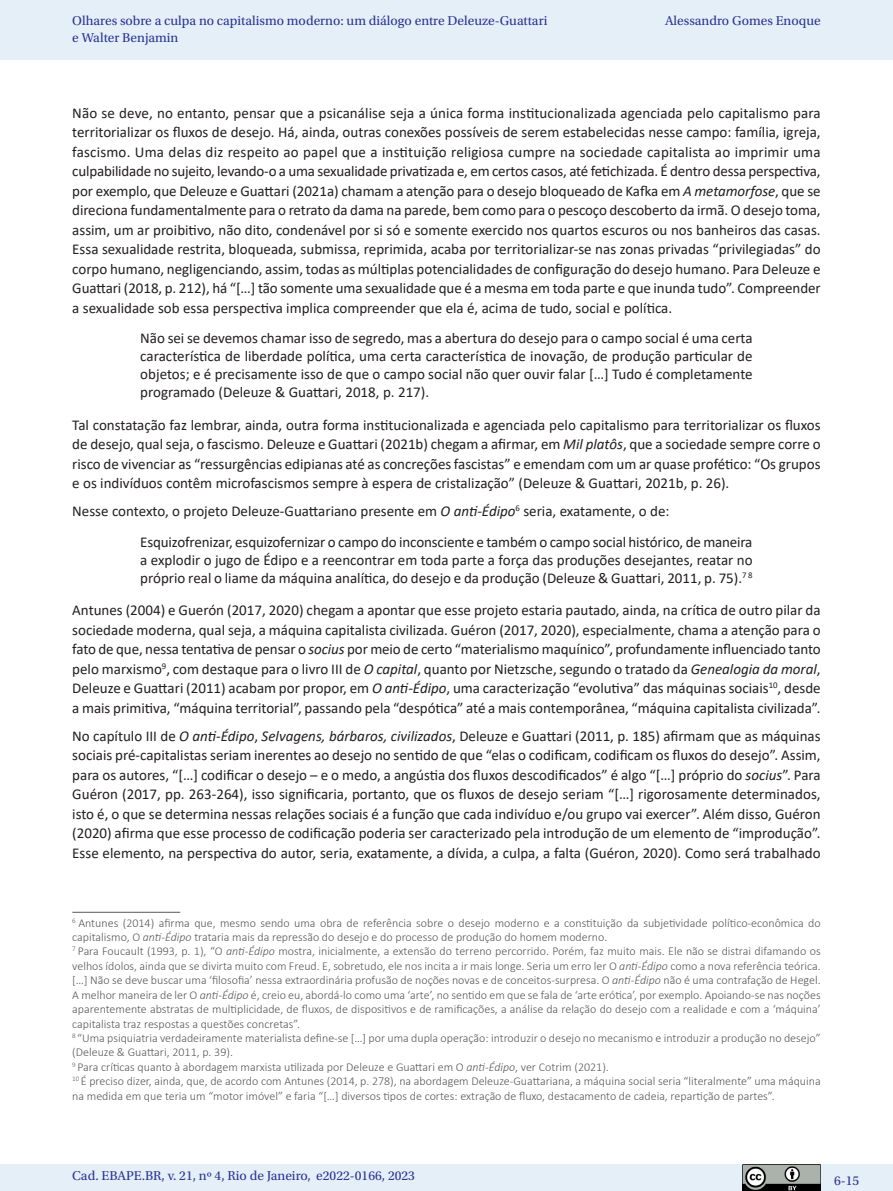
<style>
.page{position:relative;width:893px;height:1191px;background:#fff}
.page>*{position:absolute;margin:0;border:0;box-sizing:border-box;transform-origin:0 0}
._06_0_texto{font:15px/19.5px "Calibri";color:#231f20;text-align:justify}
._06_2_citação{font:15px/18px "Calibri";color:#231f20;text-align:justify}
.t1{font:13.5px/16.5px "Utopia Std";color:#2b3393}
._06_3_nota_de_rodape{font:300 12px/14.4px "Calibri";color:#57585a}
.s1{font-style:italic}
</style>
<div class="page">
<div style="left:0;top:0;width:893px;height:60px;background:#e4eff8"></div>
<div style="left:0;top:1164px;width:893px;height:27px;background:#e4eff8"></div>
<img style="left:743px;top:1164px;width:78px;height:27px">
<hr style="left:72px;top:912px;width:108px;height:1px;background:#57585a">
<p class="t1" style="left:72px;top:13px;width:477px">Olhares sobre a culpa no capitalismo moderno: um diálogo entre Deleuze-Guattari e Walter Benjamin</p>
<p class="t1" style="left:665px;top:13px;width:157px">Alessandro Gomes Enoque</p>
<p class="_06_0_texto" style="left:72px;top:102px;width:750px">Não se deve, no entanto, pensar que a psicanálise seja a única forma institucionalizada agenciada pelo capitalismo para territorializar os fluxos de desejo. Há, ainda, outras conexões possíveis de serem estabelecidas nesse campo: família, igreja, fascismo. Uma delas diz respeito ao papel que a instituição religiosa cumpre na sociedade capitalista ao imprimir uma culpabilidade no sujeito, levando-o a uma sexualidade privatizada e, em certos casos, até fetichizada. É dentro dessa perspectiva, por exemplo, que Deleuze e Guattari (2021a) chamam a atenção para o desejo bloqueado de Kafka em <span class="s1">A metamorfose</span>, que se direciona fundamentalmente para o retrato da dama na parede, bem como para o pescoço descoberto da irmã. O desejo toma, assim, um ar proibitivo, não dito, condenável por si só e somente exercido nos quartos escuros ou nos banheiros das casas.<br>Essa sexualidade restrita, bloqueada, submissa, reprimida, acaba por territorializar-se nas zonas privadas “privilegiadas” do corpo humano, negligenciando, assim, todas as múltiplas potencialidades de configuração do desejo humano. Para Deleuze e Guattari (2018, p. 212), há “[…] tão somente uma sexualidade que é a mesma em toda parte e que inunda tudo”. Compreender a sexualidade sob essa perspectiva implica compreender que ela é, acima de tudo, social e política.</p>
<p class="_06_2_citação" style="left:140px;top:329px;width:614px">Não sei se devemos chamar isso de segredo, mas a abertura do desejo para o campo social é uma certa característica de liberdade política, uma certa característica de inovação, de produção particular de objetos; e é precisamente isso de que o campo social não quer ouvir falar […] Tudo é completamente programado (Deleuze &amp; Guattari, 2018, p. 217).</p>
<p class="_06_0_texto" style="left:72px;top:414px;width:750px">Tal constatação faz lembrar, ainda, outra forma institucionalizada e agenciada pelo capitalismo para territorializar os fluxos de desejo, qual seja, o fascismo. Deleuze e Guattari (2021b) chegam a afirmar, em <span class="s1">Mil platôs</span>, que a sociedade sempre corre o risco de vivenciar as “ressurgências edipianas até as concreções fascistas” e emendam com um ar quase profético: “Os grupos e os indivíduos contêm microfascismos sempre à espera de cristalização” (Deleuze &amp; Guattari, 2021b, p. 26).</p>
<p class="_06_0_texto" style="left:72px;top:501px;width:599px">Nesse contexto, o projeto Deleuze-Guattariano presente em <span class="s1">O anti-Édipo</span><sup>6</sup> seria, exatamente, o de:</p>
<p class="_06_2_citação" style="left:140px;top:532px;width:614px">Esquizofrenizar, esquizofernizar o campo do inconsciente e também o campo social histórico, de maneira a explodir o jugo de Édipo e a reencontrar em toda parte a força das produções desejantes, reatar no próprio real o liame da máquina analítica, do desejo e da produção (Deleuze &amp; Guattari, 2011, p. 75).<sup>7</sup> <sup>8</sup></p>
<p class="_06_0_texto" style="left:72px;top:600px;width:750px">Antunes (2004) e Guerón (2017, 2020) chegam a apontar que esse projeto estaria pautado, ainda, na crítica de outro pilar da sociedade moderna, qual seja, a máquina capitalista civilizada. Guéron (2017, 2020), especialmente, chama a atenção para o fato de que, nessa tentativa de pensar o <span class="s1">socius</span> por meio de certo “materialismo maquínico”, profundamente influenciado tanto pelo marxismo<sup>9</sup>, com destaque para o livro III de <span class="s1">O capital</span>, quanto por Nietzsche, segundo o tratado da <span class="s1">Genealogia da moral</span>, Deleuze e Guattari (2011) acabam por propor, em <span class="s1">O anti-Édipo</span>, uma caracterização “evolutiva” das máquinas sociais<sup>10</sup>, desde a mais primitiva, “máquina territorial”, passando pela “despótica” até a mais contemporânea, “máquina capitalista civilizada”.</p>
<p class="_06_0_texto" style="left:72px;top:725px;width:750px">No capítulo III de <span class="s1">O anti-Édipo</span>, <span class="s1">Selvagens, bárbaros, civilizados</span>, Deleuze e Guattari (2011, p. 185) afirmam que as máquinas sociais pré-capitalistas seriam inerentes ao desejo no sentido de que “elas o codificam, codificam os fluxos do desejo”. Assim, para os autores, “[…] codificar o desejo – e o medo, a angústia dos fluxos descodificados” é algo “[…] próprio do <span class="s1">socius</span>”. Para Guéron (2017, pp. 263-264), isso significaria, portanto, que os fluxos de desejo seriam “[…] rigorosamente determinados, isto é, o que se determina nessas relações sociais é a função que cada indivíduo e/ou grupo vai exercer”. Além disso, Guéron (2020) afirma que esse processo de codificação poderia ser caracterizado pela introdução de um elemento de “improdução”.<br>Esse elemento, na perspectiva do autor, seria, exatamente, a dívida, a culpa, a falta (Guéron, 2020). Como será trabalhado</p>
<p class="_06_3_nota_de_rodape" style="left:72px;top:915px;width:750px"><sup>6</sup> Antunes (2014) afirma que, mesmo sendo uma obra de referência sobre o desejo moderno e a constituição da subjetividade político-econômica do capitalismo, O <span class="s1">anti-Édipo</span> trataria mais da repressão do desejo e do processo de produção do homem moderno.</p>
<p class="_06_3_nota_de_rodape" style="left:72px;top:944px;width:750px;text-align:justify"><sup>7</sup> Para Foucault (1993, p. 1), “O <span class="s1">anti-Édipo</span> mostra, inicialmente, a extensão do terreno percorrido. Porém, faz muito mais. Ele não se distrai difamando os velhos ídolos, ainda que se divirta muito com Freud. E, sobretudo, ele nos incita a ir mais longe. Seria um erro ler O <span class="s1">anti-Édipo</span> como a nova referência teórica. […] Não se deve buscar uma ‘filosofia’ nessa extraordinária profusão de noções novas e de conceitos-surpresa. O <span class="s1">anti-Édipo</span> não é uma contrafação de Hegel.<br>A melhor maneira de ler O <span class="s1">anti-Édipo</span> é, creio eu, abordá-lo como uma ‘arte’, no sentido em que se fala de ‘arte erótica’, por exemplo. Apoiando-se nas noções aparentemente abstratas de multiplicidade, de fluxos, de dispositivos e de ramificações, a análise da relação do desejo com a realidade e com a ‘máquina’ capitalista traz respostas a questões concretas”.</p>
<p class="_06_3_nota_de_rodape" style="left:72px;top:1030px;width:750px"><sup>8</sup> “Uma psiquiatria verdadeiramente materialista define-se […] por uma dupla operação: introduzir o desejo no mecanismo e introduzir a produção no desejo” (Deleuze &amp; Guattari, 2011, p. 39).</p>
<p class="_06_3_nota_de_rodape" style="left:72px;top:1059px;width:538px"><sup>9</sup> Para críticas quanto à abordagem marxista utilizada por Deleuze e Guattari em O <span class="s1">anti-Édipo</span>, ver Cotrim (2021).</p>
<p class="_06_3_nota_de_rodape" style="left:72px;top:1073px;width:750px"><sup>10</sup> É preciso dizer, ainda, que, de acordo com Antunes (2014, p. 278), na abordagem Deleuze-Guattariana, a máquina social seria “literalmente” uma máquina na medida em que teria um “motor imóvel” e faria “[…] diversos tipos de cortes: extração de fluxo, destacamento de cadeia, repartição de partes”.</p>
<p class="t1" style="left:72px;top:1167px;width:344px">Cad. EBAPE.BR, v. 21, nº 4, Rio de Janeiro, e2022-0166, 2023</p>
<p class="t1" style="left:834px;top:1172px;width:27px">6-15</p>
</div>
